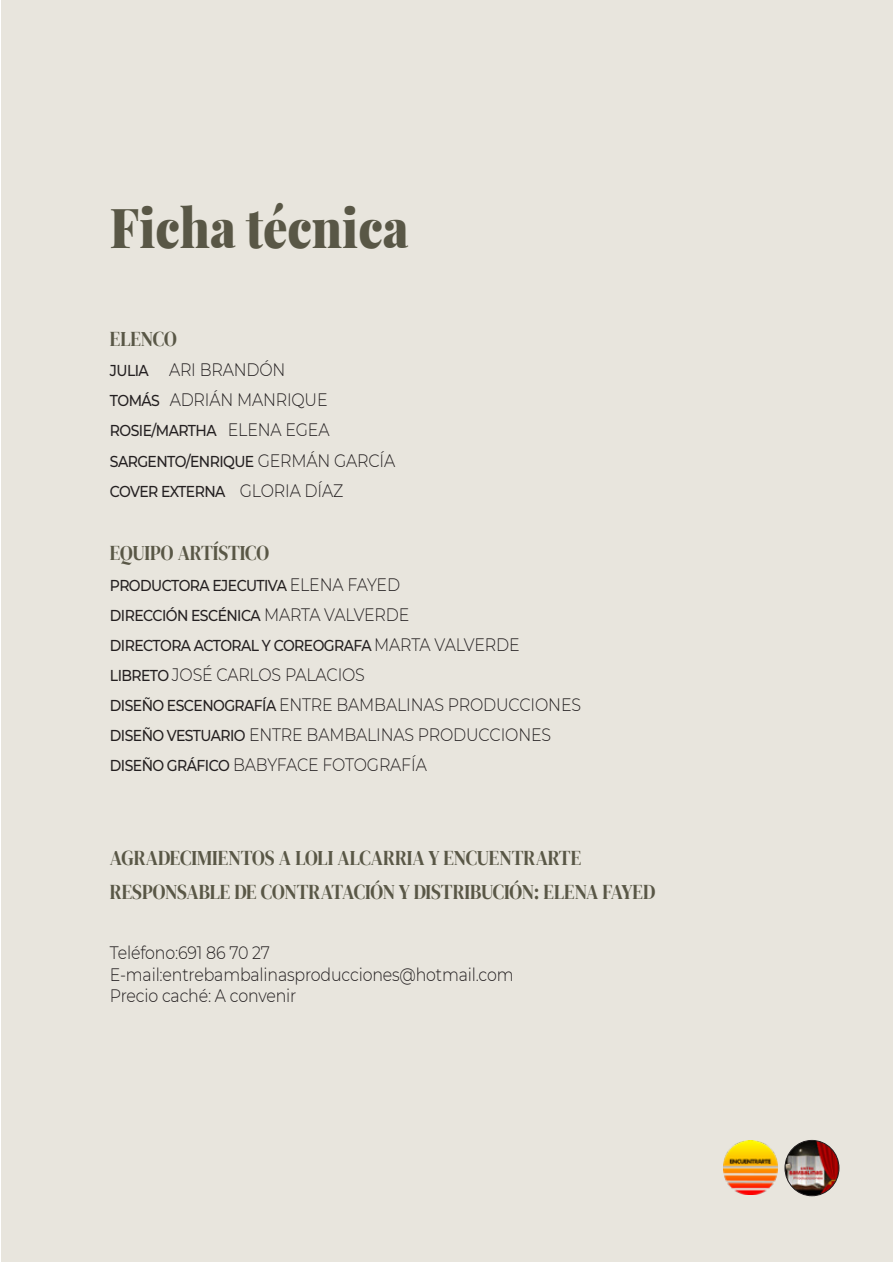
<style>
.page{position:relative;width:893px;height:1263px;background:#fff}
.page>*{position:absolute;margin:0;border:0;box-sizing:border-box;transform-origin:0 0}
.t1{font:54px "Playfair Display";color:#595746;scale:.9 1}
.t2{font:21px "DM Serif Display";letter-spacing:-.005em;color:#595746;scale:.9 1}
.t3{font:300 18px "Montserrat";letter-spacing:-.01em;color:#231f20;scale:.88 1}
.t4{font:500 15.75px "Montserrat";letter-spacing:-.04em;color:#231f20;scale:.89 1}
.s1{font-weight:500;font-size:15.75px}
.s2{font-weight:300;font-size:18px}
</style>
<div class="page">
<div style="left:1px;top:1px;width:891px;height:1261px;background:#e8e5dd"></div>
<img style="left:723px;top:1141px;width:54px;height:54px">
<img style="left:785px;top:1140px;width:54px;height:55px">
<div style="left:785px;top:1140px;width:54px;height:56px;border:1px solid #231f20;border-radius:50%"></div>
<p class="t1" style="left:110px;top:185px;width:333px">Ficha técnica</p>
<p class="t2" style="left:110px;top:327px;width:76px">ELENCO</p>
<p class="t3" style="left:110px;top:358px;width:201px"><span class="s1">JULIA</span> ARI BRANDÓN</p>
<p class="t3" style="left:110px;top:388px;width:249px"><span class="s1">TOMÁS</span> ADRIÁN MANRIQUE</p>
<p class="t4" style="left:110px;top:420px;width:248px">ROSIE/MARTHA <span class="s2">ELENA EGEA</span></p>
<p class="t4" style="left:110px;top:450px;width:322px">SARGENTO/ENRIQUE <span class="s2">GERMÁN GARCÍA</span></p>
<p class="t4" style="left:110px;top:480px;width:264px">COVER EXTERNA <span class="s2">GLORIA DÍAZ</span></p>
<p class="t2" style="left:110px;top:541px;width:179px">EQUIPO ARTÍSTICO</p>
<p class="t4" style="left:110px;top:574px;width:327px">PRODUCTORA EJECUTIVA <span class="s2">ELENA FAYED</span></p>
<p class="t4" style="left:110px;top:604px;width:338px">DIRECCIÓN ESCÉNICA <span class="s2">MARTA VALVERDE</span></p>
<p class="t4" style="left:110px;top:634px;width:462px">DIRECTORA ACTORAL Y COREOGRAFA <span class="s2">MARTA VALVERDE</span></p>
<p class="t3" style="left:110px;top:662px;width:291px"><span class="s1">LIBRETO</span> JOSÉ CARLOS PALACIOS</p>
<p class="t3" style="left:110px;top:692px;width:537px"><span class="s1">DISEÑO ESCENOGRAFÍA</span> ENTRE BAMBALINAS PRODUCCIONES</p>
<p class="t3" style="left:110px;top:722px;width:503px"><span class="s1">DISEÑO VESTUARIO</span> ENTRE BAMBALINAS PRODUCCIONES</p>
<p class="t3" style="left:110px;top:753px;width:362px"><span class="s1">DISEÑO GRÁFICO</span> BABYFACE FOTOGRAFÍA</p>
<p class="t2" style="left:110px;top:846px;width:525px">AGRADECIMIENTOS A LOLI ALCARRIA Y ENCUENTRARTE</p>
<p class="t2" style="left:110px;top:880px;width:607px">RESPONSABLE DE CONTRATACIÓN Y DISTRIBUCIÓN: ELENA FAYED</p>
<p class="t3" style="left:110px;top:940px;width:184px">Teléfono:691 86 70 27</p>
<p class="t3" style="left:110px;top:962px;width:460px">E-mail:entrebambalinasproducciones@hotmail.com</p>
<p class="t3" style="left:110px;top:984px;width:213px">Precio caché: A convenir</p>
</div>
